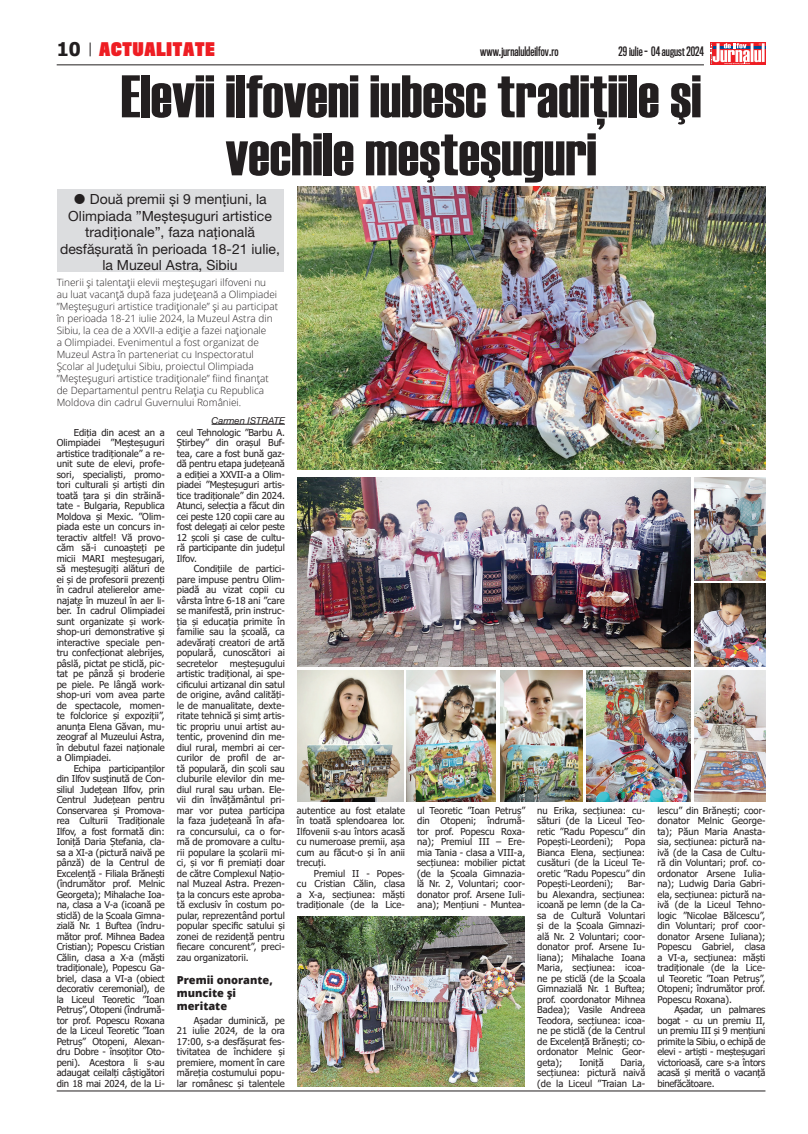
<style>
.page{position:relative;width:808px;height:1134px;background:#fff}
.page>*{position:absolute;margin:0;border:0;box-sizing:border-box;transform-origin:0 0}
.t1{font:60px/58px "Haettenschweiler";color:#231f20;text-align:center}
.t2{font:700 18.8px "Tahoma";color:#231f20}
.t3{font:900 17.3px "Titling Gothic FB Comp";letter-spacing:.05em;color:#ee1d23}
.t4{font:14px "Helvetica Neue";color:#231f20}
.t5{font:600 12px "Titling Gothic FB Comp";color:#231f20}
.t6{font:800 11px/13px "Open Sans";color:#231f20}
.t7{font:300 10px/12px "Open Sans";color:#231f20}
.t8{font:9.5px/10.5px "Tahoma";color:#231f20;text-align:justify}
.t9{font:italic 9.5px "Helvetica Neue";color:#231f20}
</style>
<div class="page">
<div style="left:710px;top:43px;width:55px;height:22px;background:#ee1d23"></div>
<svg style="left:710px;top:43px;width:55px;height:21px"></svg>
<hr style="left:57px;top:64px;width:647px;height:1px;background:#231f20">
<hr style="left:57px;top:1090px;width:708px;height:1px;background:#231f20">
<svg style="left:90px;top:43px;width:1px;height:13px"></svg>
<img style="left:298px;top:186px;width:467px;height:284px">
<img style="left:298px;top:670px;width:106px;height:131px">
<img style="left:298px;top:477px;width:393px;height:190px">
<img style="left:407px;top:670px;width:89px;height:131px">
<img style="left:297px;top:917px;width:227px;height:169px">
<img style="left:501px;top:670px;width:81px;height:131px">
<img style="left:587px;top:670px;width:104px;height:131px">
<img style="left:694px;top:584px;width:71px;height:83px">
<img style="left:694px;top:477px;width:71px;height:104px">
<img style="left:694px;top:670px;width:71px;height:131px">
<div style="left:57px;top:189px;width:226px;height:83px;background:#dcdddf"></div>
<hr style="left:212px;top:424px;width:73px;height:1px;background:#231f20">
<h2 class="t2" style="left:57px;top:36px;width:26px">10</h2>
<p class="t5" style="left:480px;top:45px;width:80px">www.jurnaluldeilfov.ro</p>
<p class="t5" style="left:619px;top:45px;width:87px">29 iulie - 04 august 2024</p>
<h3 class="t3" style="left:99px;top:38px;width:117px">ACTUALITATE</h3>
<h1 class="t1" style="left:121px;top:67px;width:582px">Elevii ilfoveni iubesc tradiţiile şi vechile meşteşuguri</h1>
<h3 class="t4" style="left:90px;top:189px;width:178px">Două premii și 9 mențiuni, la</h3>
<h3 class="t4" style="left:68px;top:206px;width:205px">Olimpiada ”Meșteșuguri artistice</h3>
<h3 class="t4" style="left:85px;top:222px;width:171px">tradiționale”, faza națională</h3>
<h3 class="t4" style="left:60px;top:239px;width:221px">desfășurată în perioada 18-21 iulie,</h3>
<h3 class="t4" style="left:102px;top:255px;width:137px">la Muzeul Astra, Sibiu</h3>
<p class="t7" style="left:57px;top:276px;width:223px">Tinerii și talentații elevii meșteșugari ilfoveni nu au luat vacanță după faza județeană a Olimpiadei ”Meşteşuguri artistice tradiţionale” și au participat în perioada 18-21 iulie 2024, la Muzeul Astra din Sibiu, la cea de a XXVII-a ediţie a fazei naţionale<br>a Olimpiadei. Evenimentul a fost organizat de Muzeul Astra în parteneriat cu Inspectoratul Şcolar al Judeţului Sibiu, proiectul Olimpiada ”Meșteșuguri artistice tradiționale” fiind finanțat de Departamentul pentru Relația cu Republica Moldova din cadrul Guvernului României.</p>
<p class="t9" style="left:212px;top:413px;width:75px">Carmen ISTRATE</p>
<p class="t8" style="left:57px;top:428px;width:110px;text-indent:17px">Ediţia din acest an a Olimpiadei ”Meșteșuguri artistice tradiționale” a re&shy;unit sute de elevi, profe&shy;sori, specialiști, promo&shy;tori culturali și artiști din toată țara şi din străină&shy;tate - Bulgaria, Republica Moldova și Mexic. ”Olim&shy;piada este un concurs in&shy;teractiv altfel! Vă provo&shy;căm să-i cunoașteți pe micii MARI meșteșugari, să meșteșugiți alături de ei și de profesorii prezenți în cadrul atelierelor ame&shy;najate în muzeul în aer li&shy;ber. În cadrul Olimpiadei sunt organizate și work&shy;shop-uri demonstrative și interactive speciale pen&shy;tru confecționat alebrijes, pâslă, pictat pe sticlă, pic&shy;tat pe pânză și broderie pe piele. Pe lângă work&shy;shop-uri vom avea parte de spectacole, momen&shy;te folclorice și expoziții”, anunța Elena Găvan, mu&shy;zeograf al Muzeului Astra, în debutul fazei naționale a Olimpiadei.</p>
<p class="t8" style="left:57px;top:764px;width:110px;text-indent:17px">Echipa participanților din Ilfov susținută de Con&shy;siliul Județean Ilfov, prin Centrul Județean pentru Conservarea și Promova&shy;rea Culturii Tradiționale Ilfov, a fost formată din:<br>Ioniță Daria Ștefania, cla&shy;sa a XI-a (pictură naivă pe pânză) de la Centrul de Excelență - Filiala Brănești (îndrumător prof. Melnic Georgeta); Mihalache Ioa&shy;na, clasa a V-a (icoană pe sticlă) de la Școala Gimna&shy;zială Nr. 1 Buftea (îndru&shy;mător prof. Mihnea Badea Cristian); Popescu Cristian Călin, clasa a X-a (măști tradiționale), Popescu Ga&shy;briel, clasa a VI-a (obiect decorativ ceremonial), de la Liceul Teoretic ”Ioan Petruș”, Otopeni (îndrumă&shy;tor prof. Popescu Roxana de la Liceul Teoretic ”Ioan Petruș” Otopeni, Alexan&shy;dru Dobre - însoțitor Oto&shy;peni). Acestora li s-au adaugat ceilalți câștigători din 18 mai 2024, de la Li-</p>
<p class="t8" style="left:177px;top:428px;width:110px">ceul Tehnologic ”Barbu A.<br>Știrbey” din orașul Buf&shy;tea, care a fost bună gaz&shy;dă pentru etapa județeană a ediției a XXVII-a a Olim&shy;piadei ”Meșteșuguri artis&shy;tice tradiționale” din 2024.<br>Atunci, selecția a făcut din cei peste 120 copii care au fost delegați ai celor peste 12 școli și case de cultu&shy;ră participante din județul Ilfov.</p>
<p class="t8" style="left:177px;top:564px;width:110px;text-indent:17px">Condiţiile de partici&shy;pare impuse pentru Olim&shy;piadă au vizat copii cu vârsta între 6-18 ani ”care se manifestă, prin instruc&shy;ţia şi educaţia primite în familie sau la şcoală, ca adevăraţi creatori de artă populară, cunoscători ai secretelor</p>
<p class="t8" style="left:177px;top:658px;width:110px;text-indent:53px">meşteşugului artistic tradiţional, ai spe&shy;cificului artizanal din satul de origine, având calităţi&shy;le de manualitate, dexte&shy;ritate tehnică şi simţ artis&shy;tic propriu unui artist au&shy;tentic, provenind din me&shy;diul rural, membri ai cer&shy;curilor de profil de ar&shy;tă populară, din şcoli sau cluburile elevilor din me&shy;diul rural sau urban. Ele&shy;vii din învățământul pri&shy;mar vor putea participa la faza județeană în afa&shy;ra concursului, ca o for&shy;mă de promovare a cultu&shy;rii populare la școlarii mi&shy;ci, și vor fi premiați doar de către Complexul Naţio&shy;nal Muzeal Astra. Prezen&shy;ţa la concurs este aproba&shy;tă exclusiv în costum po&shy;pular, reprezentând portul popular specific satului şi zonei de rezidenţă pentru fiecare concurent”, preci&shy;zau organizatorii.</p>
<p class="t6" style="left:177px;top:973px;width:97px">Premii onorante, muncite și meritate</p>
<p class="t8" style="left:177px;top:1016px;width:110px;text-indent:17px">Așadar duminică, pe 21 iulie 2024, de la ora 17:00, s-a desfășurat fes&shy;tivitatea de închidere și premiere, moment în care măreția costumului popu&shy;lar românesc și talentele</p>
<p class="t8" style="left:297px;top:806px;width:110px">autentice au fost etalate în toată splendoarea lor.<br>Ilfovenii s-au întors acasă cu numeroase premii, așa cum au făcut-o și în anii trecuți.</p>
<p class="t8" style="left:297px;top:869px;width:110px;text-indent:17px">Premiul II - Popes&shy;cu Cristian Călin, clasa a X-a, secțiunea: măști tradiționale (de la Lice-</p>
<p class="t8" style="left:417px;top:806px;width:110px">ul Teoretic ”Ioan Petruș” din Otopeni; îndrumă&shy;tor prof. Popescu Roxa&shy;na); Premiul III – Ere&shy;mia Tania - clasa a VIII-a, secțiunea: mobilier pictat (de la Școala Gimnazia&shy;lă Nr. 2, Voluntari; coor&shy;donator prof. Arsene Iuli&shy;ana); Mențiuni - Muntea-</p>
<p class="t8" style="left:537px;top:806px;width:110px">nu Erika, secțiunea: cu&shy;sături (de la Liceul Teo&shy;retic ”Radu Popescu” din Popești-Leordeni); Popa Bianca Elena, secțiunea: cusături (de la Liceul Te&shy;oretic ”Radu Popescu” din Popești-Leordeni);</p>
<p class="t8" style="left:537px;top:879px;width:110px;text-indent:91px">Bar&shy;bu Alexandra, secțiunea: icoană pe lemn (de la Ca&shy;sa de Cultură Voluntari și de la Școala Gimnazi&shy;ală Nr. 2 Voluntari; coor&shy;donator prof. Arsene Iu&shy;liana); Mihalache Ioana Maria, secțiunea: icoa&shy;ne pe sticlă (de la Școala Gimnazială Nr. 1 Buftea; prof. coordonator Mihnea Badea); Vasile Andreea Teodora, secțiunea: icoa&shy;ne pe sticlă (de la Centrul de Excelență Brănești; co&shy;ordonator Melnic Geor&shy;geta);</p>
<p class="t8" style="left:579px;top:1058px;width:26px">Ioniță</p>
<p class="t8" style="left:537px;top:1058px;width:110px;text-indent:83px">Daria, secțiunea: pictură naivă (de la Liceul ”Traian La-</p>
<p class="t8" style="left:657px;top:806px;width:110px">lescu” din Brănești; coor&shy;donator Melnic George&shy;ta); Păun Maria Anasta&shy;sia, secțiunea: pictură na&shy;ivă (de la Casa de Cultu&shy;ră din Voluntari; prof. co&shy;ordonator Arsene Iulia&shy;na); Ludwig Daria Gabri&shy;ela, secțiunea: pictură na&shy;ivă (de la Liceul Tehno&shy;logic ”Nicolae Bălcescu”, din Voluntari; prof coor&shy;donator Arsene Iuliana); Popescu Gabriel, clasa a VI-a, secțiunea: măști tradiționale (de la Lice&shy;ul Teoretic ”Ioan Petruș”, Otopeni; îndrumător prof.<br>Popescu Roxana).</p>
<p class="t8" style="left:657px;top:1005px;width:110px;text-indent:17px">Așadar, un palmares bogat - cu un premiu II, un premiu III și 9 mențiuni primite la Sibiu, o echipă de elevi - artiști - meșteșugari victorioasă, care s-a întors acasă și merită o vacanță binefăcătoare.</p>
</div>
